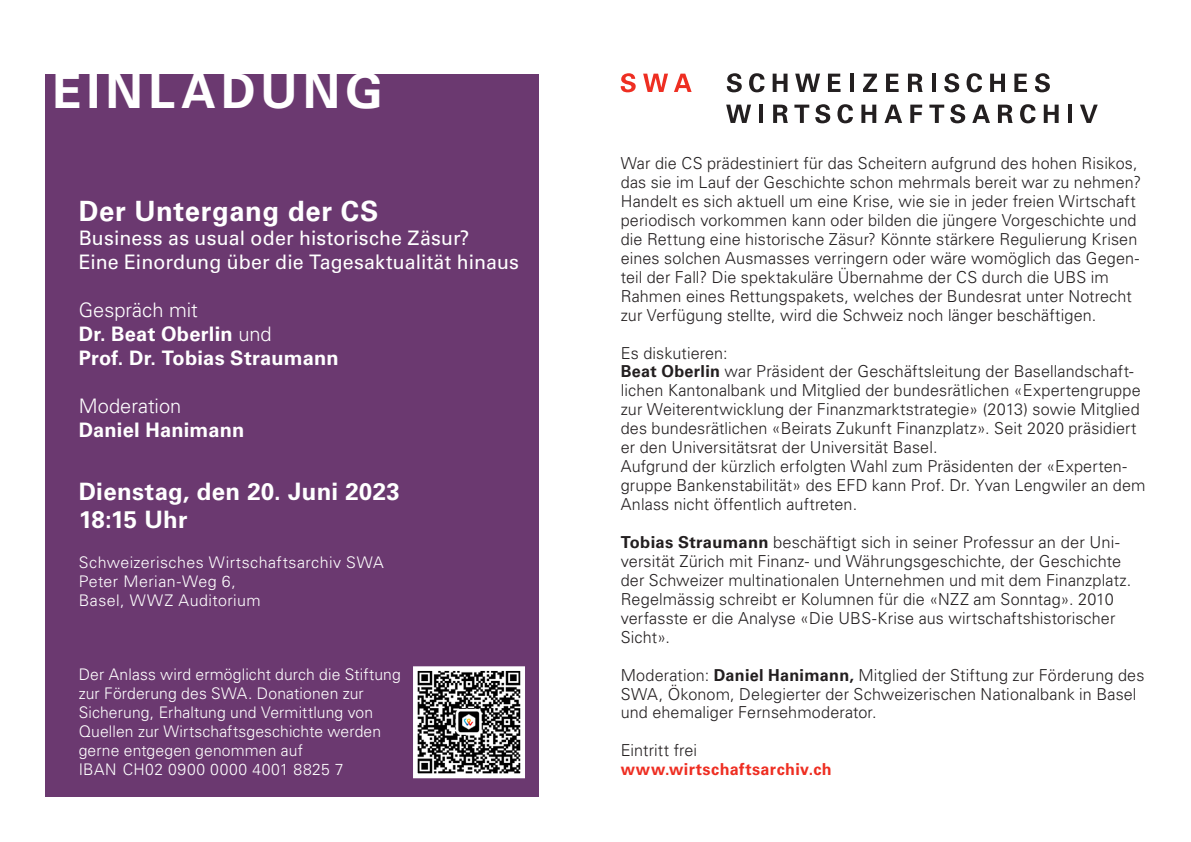
<style>
.page{position:relative;width:1191px;height:842px;background:#fff}
.page>*{position:absolute;margin:0;border:0;box-sizing:border-box;transform-origin:0 0}
.t1{font:700 48px "Univers LT Std";letter-spacing:.11em;color:#fff}
.t2{font:700 28px "Univers LT Std";letter-spacing:.025em;color:#fff}
.t3{font:700 24px/28.8px "Univers LT Std";letter-spacing:.015em;color:#fff}
.t4{font:20px/24px "Univers LT Std";letter-spacing:.005em;color:#fff}
.t5{font:700 20px/24px "Univers LT Std";letter-spacing:.01em;color:#fff}
.t6{font:300 20px "Univers LT Std";color:#fff}
.t7{font:300 16.4px/19px "Univers LT Std";letter-spacing:.005em;color:#231f20}
.t8{font:700 16.4px "Univers LT Std";letter-spacing:.025em;color:#ee2e22}
.t9{font:300 16px/19px "Univers LT Std";letter-spacing:.01em;color:#fff}
.t10{font:300 16px/19.2px "Univers LT Std";letter-spacing:.03em;color:#fff}
.s1{font-weight:300}
.s2{font-weight:700}
</style>
<div class="page">
<div style="left:45px;top:74px;width:493px;height:723px;background:#6b3970"></div>
<svg style="left:726px;top:73px;width:15px;height:19px"></svg>
<svg style="left:749px;top:73px;width:15px;height:19px"></svg>
<svg style="left:772px;top:74px;width:15px;height:18px"></svg>
<svg style="left:795px;top:74px;width:25px;height:18px"></svg>
<svg style="left:828px;top:74px;width:12px;height:18px"></svg>
<hr style="left:850px;top:74px;width:4px;height:18px;background:#231f20">
<svg style="left:863px;top:74px;width:14px;height:18px"></svg>
<svg style="left:886px;top:74px;width:12px;height:18px"></svg>
<svg style="left:908px;top:74px;width:14px;height:18px"></svg>
<svg style="left:932px;top:74px;width:3px;height:18px"></svg>
<svg style="left:944px;top:73px;width:15px;height:19px"></svg>
<svg style="left:966px;top:73px;width:16px;height:19px"></svg>
<svg style="left:990px;top:74px;width:15px;height:18px"></svg>
<svg style="left:1014px;top:74px;width:13px;height:18px"></svg>
<svg style="left:1035px;top:73px;width:15px;height:19px"></svg>
<svg style="left:726px;top:105px;width:25px;height:18px"></svg>
<hr style="left:759px;top:105px;width:4px;height:18px;background:#231f20">
<svg style="left:773px;top:105px;width:15px;height:18px"></svg>
<svg style="left:794px;top:105px;width:15px;height:18px"></svg>
<svg style="left:815px;top:104px;width:15px;height:19px"></svg>
<svg style="left:837px;top:104px;width:16px;height:19px"></svg>
<svg style="left:861px;top:105px;width:15px;height:18px"></svg>
<svg style="left:884px;top:105px;width:18px;height:18px"></svg>
<svg style="left:910px;top:105px;width:12px;height:18px"></svg>
<svg style="left:929px;top:105px;width:15px;height:18px"></svg>
<svg style="left:950px;top:104px;width:15px;height:19px"></svg>
<svg style="left:972px;top:105px;width:18px;height:18px"></svg>
<svg style="left:998px;top:105px;width:14px;height:18px"></svg>
<svg style="left:1020px;top:104px;width:15px;height:19px"></svg>
<svg style="left:1043px;top:105px;width:15px;height:18px"></svg>
<hr style="left:1068px;top:105px;width:4px;height:18px;background:#231f20">
<svg style="left:1080px;top:105px;width:17px;height:18px"></svg>
<svg style="left:621px;top:73px;width:14px;height:19px"></svg>
<svg style="left:643px;top:74px;width:25px;height:18px"></svg>
<svg style="left:674px;top:74px;width:17px;height:18px"></svg>
<svg style="left:413px;top:666px;width:112px;height:113px;background:#858484"></svg>
<h1 class="t1" style="left:52px;top:63px;width:332px">EINLADUNG</h1>
<h2 class="t2" style="left:79px;top:194px;width:301px">Der Untergang der CS</h2>
<p class="t4" style="left:79px;top:226px;width:442px">Business as usual oder historische Zäsur?<br>Eine Einordung über die Tagesaktualität hinaus</p>
<p class="t5" style="left:79px;top:298px;width:261px"><span class="s1">Gespräch mit<br></span>Dr. Beat Oberlin <span class="s1">und<br></span>Prof. Dr. Tobias Straumann</p>
<p class="t6" style="left:79px;top:394px;width:104px">Moderation</p>
<p class="t5" style="left:79px;top:418px;width:167px">Daniel Hanimann</p>
<h3 class="t3" style="left:79px;top:477px;width:322px">Dienstag, den 20. Juni 2023<br>18:15 Uhr</h3>
<p class="t10" style="left:79px;top:552px;width:306px">Schweizerisches Wirtschaftsarchiv SWA<br>Peter Merian-Weg 6,<br>Basel, WWZ Auditorium</p>
<p class="t9" style="left:79px;top:665px;width:324px">Der Anlass wird ermöglicht durch die Stiftung zur Förderung des SWA. Donationen zur Sicherung, Erhaltung und Vermittlung von Quellen zur Wirtschaftsgeschichte werden gerne entgegen genommen auf<br>IBAN CH02 0900 0000 4001 8825 7</p>
<p class="t7" style="left:621px;top:154px;width:522px">War die CS prädestiniert für das Scheitern aufgrund des hohen Risikos, das sie im Lauf der Geschichte schon mehrmals bereit war zu nehmen?<br>Handelt es sich aktuell um eine Krise, wie sie in jeder freien Wirtschaft periodisch vorkommen kann oder bilden die jüngere Vorgeschichte und die Rettung eine historische Zäsur? Könnte stärkere Regulierung Krisen eines solchen Ausmasses verringern oder wäre womöglich das Gegen&shy;teil der Fall? Die spektakuläre Übernahme der CS durch die UBS im Rahmen eines Rettungspakets, welches der Bundesrat unter Notrecht zur Verfügung stellte, wird die Schweiz noch länger beschäftigen.</p>
<p class="t7" style="left:621px;top:343px;width:526px">Es diskutieren:<br><span class="s2">Beat Oberlin</span> war Präsident der Geschäftsleitung der Basellandschaft&shy;lichen Kantonalbank und Mitglied der bundesrätlichen «Expertengruppe zur Weiterentwicklung der Finanzmarktstrategie» (2013) sowie Mitglied des bundesrätlichen «Beirats Zukunft Finanzplatz». Seit 2020 präsidiert er den Universitätsrat der Universität Basel.<br>Aufgrund der kürzlich erfolgten Wahl zum Präsidenten der «Experten&shy;gruppe Bankenstabilität» des EFD kann Prof. Dr. Yvan Lengwiler an dem Anlass nicht öffentlich auftreten.</p>
<p class="t7" style="left:621px;top:533px;width:512px"><span class="s2">Tobias Straumann</span> beschäftigt sich in seiner Professur an der Uni&shy;versität Zürich mit Finanz- und Währungsgeschichte, der Geschichte der Schweizer multinationalen Unternehmen und mit dem Finanzplatz.<br>Regelmässig schreibt er Kolumnen für die «NZZ am Sonntag». 2010 verfasste er die Analyse «Die UBS-Krise aus wirtschaftshistorischer Sicht».</p>
<p class="t7" style="left:621px;top:665px;width:525px">Moderation: <span class="s2">Daniel Hanimann,</span> Mitglied der Stiftung zur Förderung des<br>SWA, Ökonom, Delegierter der Schweizerischen Nationalbank in Basel und ehemaliger Fernsehmoderator.</p>
<p class="t7" style="left:621px;top:741px;width:78px">Eintritt frei</p>
<p class="t8" style="left:621px;top:760px;width:213px">www.wirtschaftsarchiv.ch</p>
</div>
